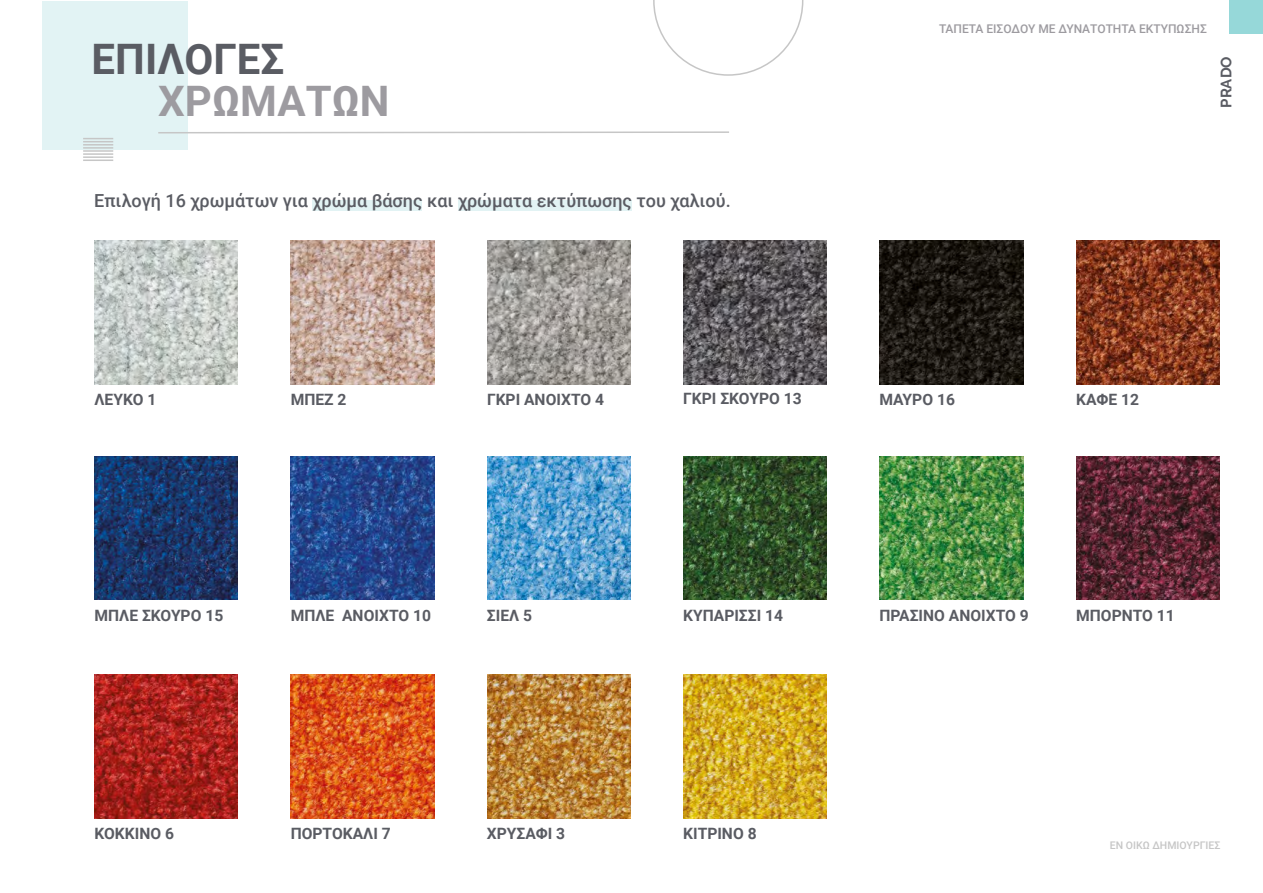
<style>
.page{position:relative;width:1263px;height:893px;background:#fff}
.page>*{position:absolute;margin:0;border:0;box-sizing:border-box;transform-origin:0 0}
.t1{font:700 42px "Roboto";color:#5a5c63}
.t2{font:700 42px "Roboto";color:#9d9ba0}
.t3{font:500 18px "Roboto";color:#5a5c63}
.t4{font:700 15.6px "Roboto";color:#5a5c63}
.t5{font:700 15px "Raleway";color:#5a5c63}
.t6{font:500 12px "Roboto";color:#9d9ba0}
.t7{font:500 10.5px "Roboto";color:#c6c6c6}
</style>
<div class="page">
<div style="left:42px;top:1px;width:146px;height:148px;background:#e2f3f4"></div>
<svg style="left:158px;top:131px;width:571px;height:3px"></svg>
<hr style="left:83px;top:150px;width:30px;height:2px;background:#c6c6c6">
<hr style="left:83px;top:153px;width:30px;height:2px;background:#c6c6c6">
<hr style="left:83px;top:156px;width:30px;height:2px;background:#c6c6c6">
<hr style="left:83px;top:160px;width:30px;height:1px;background:#c6c6c6">
<hr style="left:83px;top:147px;width:30px;height:2px;background:#c6c6c6">
<hr style="left:83px;top:144px;width:30px;height:2px;background:#c6c6c6">
<hr style="left:83px;top:141px;width:30px;height:1px;background:#c6c6c6">
<hr style="left:83px;top:138px;width:30px;height:1px;background:#c6c6c6">
<img style="left:95px;top:241px;width:143px;height:143px">
<img style="left:291px;top:241px;width:143px;height:143px">
<img style="left:487px;top:241px;width:144px;height:143px">
<img style="left:683px;top:241px;width:144px;height:143px">
<img style="left:95px;top:456px;width:143px;height:144px">
<img style="left:291px;top:456px;width:143px;height:144px">
<img style="left:487px;top:456px;width:144px;height:144px">
<img style="left:95px;top:675px;width:143px;height:143px">
<img style="left:291px;top:675px;width:143px;height:143px">
<img style="left:1076px;top:456px;width:143px;height:144px">
<img style="left:1076px;top:241px;width:143px;height:143px">
<img style="left:487px;top:675px;width:144px;height:143px">
<img style="left:683px;top:675px;width:144px;height:143px">
<img style="left:683px;top:456px;width:144px;height:144px">
<img style="left:880px;top:456px;width:143px;height:144px">
<img style="left:880px;top:241px;width:143px;height:143px">
<svg style="left:653px;top:0;width:150px;height:76px"></svg>
<div style="left:1229px;top:0;width:34px;height:33px;background:#96d8d9"></div>
<div style="left:313px;top:200px;width:109px;height:10px;background:#e2f3f4"></div>
<div style="left:458px;top:200px;width:173px;height:10px;background:#e2f3f4"></div>
<h1 class="t1" style="left:92px;top:30px;width:194px">ΕΠΙΛΟΓΕΣ</h1>
<h1 class="t2" style="left:158px;top:72px;width:233px">ΧΡΩΜΑΤΩΝ</h1>
<p class="t3" style="left:94px;top:188px;width:638px">Επιλογή 16 χρωμάτων για χρώμα βάσης και χρώματα εκτύπωσης του χαλιού.</p>
<p class="t4" style="left:95px;top:389px;width:63px">ΛΕΥΚΟ 1</p>
<p class="t4" style="left:291px;top:389px;width:57px">ΜΠΕΖ 2</p>
<p class="t4" style="left:487px;top:389px;width:119px">ΓΚΡΙ ΑΝΟΙΧΤΟ 4</p>
<p class="t4" style="left:683px;top:387px;width:120px">ΓΚΡΙ ΣΚΟΥΡΟ 13</p>
<p class="t6" style="left:939px;top:21px;width:269px">ΤΑΠΕΤΑ ΕΙΣΟΔΟΥ ΜΕ ΔΥΝΑΤΟΤΗΤΑ ΕΚΤΥΠΩΣΗΣ</p>
<p class="t5" style="left:1218px;top:108px;width:53px;rotate:-90deg">PRADO</p>
<p class="t4" style="left:879px;top:389px;width:77px">ΜΑΥΡΟ 16</p>
<p class="t4" style="left:1076px;top:389px;width:64px">ΚΑΦΕ 12</p>
<p class="t4" style="left:94px;top:604px;width:130px">ΜΠΛΕ ΣΚΟΥΡΟ 15</p>
<p class="t4" style="left:291px;top:604px;width:142px">ΜΠΛΕ ΑΝΟΙΧΤΟ 10</p>
<p class="t4" style="left:487px;top:604px;width:47px">ΣΙΕΛ 5</p>
<p class="t4" style="left:683px;top:604px;width:101px">ΚΥΠΑΡΙΣΣΙ 14</p>
<p class="t4" style="left:879px;top:604px;width:151px">ΠΡΑΣΙΝΟ ΑΝΟΙΧΤΟ 9</p>
<p class="t4" style="left:1076px;top:604px;width:100px">ΜΠΟΡΝΤΟ 11</p>
<p class="t4" style="left:94px;top:823px;width:81px">ΚΟΚΚΙΝΟ 6</p>
<p class="t4" style="left:291px;top:823px;width:102px">ΠΟΡΤΟΚΑΛΙ 7</p>
<p class="t4" style="left:487px;top:823px;width:80px">ΧΡΥΣΑΦΙ 3</p>
<p class="t4" style="left:683px;top:823px;width:75px">ΚΙΤΡΙΝΟ 8</p>
<p class="t7" style="left:1110px;top:838px;width:112px">ΕΝ ΟΙΚΩ ΔΗΜΙΟΥΡΓΙΕΣ</p>
</div>
